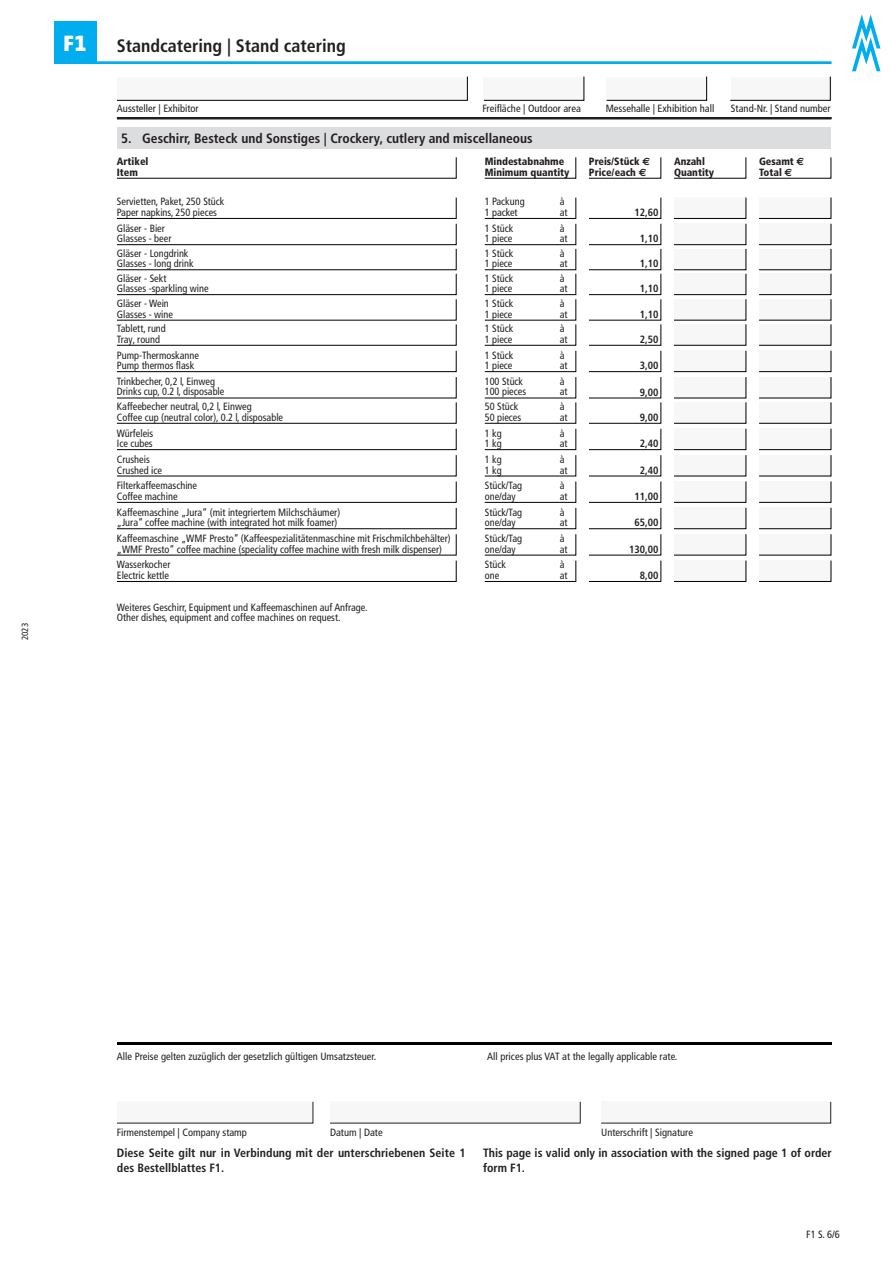
<style>
.page{position:relative;width:893px;height:1263px;background:#fff}
.page>*{position:absolute;margin:0;border:0;box-sizing:border-box;transform-origin:0 0}
.t1{font:700 22.5px "Akko W1 G";color:#fff}
.t2{font:700 condensed 18px "Frutiger LT Pro";color:#231f20}
.t3{font:700 condensed 13.5px "Frutiger LT Pro";color:#231f20}
.t4{font:700 condensed 12px/14.4px "Frutiger LT Pro";color:#231f20}
.t5{font:condensed 10.5px/10.5px "Frutiger LT Pro";color:#231f20}
.t6{font:900 condensed 10.5px/10.5px "Frutiger LT Pro";color:#231f20}
.t7{font:700 condensed 10.5px "Frutiger LT Pro";color:#231f20}
.t8{font:condensed 9px "Frutiger LT Pro";color:#231f20}
.s1{font-family:"Euro Sans";font-weight:700;font-stretch:normal}
</style>
<div class="page">
<hr style="left:94px;top:62px;width:737px;height:2px;background:#00aeef">
<div style="left:54px;top:21px;width:42px;height:43px;background:#00aeef"></div>
<svg style="left:852px;top:14px;width:28px;height:57px"></svg>
<hr style="left:117px;top:1042px;width:714px;height:2px;background:#000">
<svg style="left:484px;top:197px;width:93px;height:385px"></svg>
<svg style="left:674px;top:197px;width:73px;height:385px"></svg>
<svg style="left:589px;top:197px;width:73px;height:385px"></svg>
<svg style="left:759px;top:197px;width:73px;height:385px"></svg>
<svg style="left:116px;top:197px;width:341px;height:385px"></svg>
<svg style="left:117px;top:1101px;width:196px;height:22px"></svg>
<svg style="left:330px;top:1101px;width:251px;height:22px"></svg>
<svg style="left:601px;top:1101px;width:230px;height:22px"></svg>
<div style="left:117px;top:128px;width:714px;height:21px;background:#dcdddf"></div>
<svg style="left:484px;top:157px;width:93px;height:22px"></svg>
<svg style="left:674px;top:157px;width:73px;height:22px"></svg>
<svg style="left:589px;top:157px;width:73px;height:22px"></svg>
<svg style="left:759px;top:157px;width:73px;height:22px"></svg>
<svg style="left:116px;top:157px;width:341px;height:22px"></svg>
<hr style="left:117px;top:117px;width:714px;height:2px;background:#231f20">
<svg style="left:483px;top:76px;width:102px;height:25px"></svg>
<svg style="left:606px;top:76px;width:101px;height:25px"></svg>
<svg style="left:730px;top:76px;width:101px;height:25px"></svg>
<svg style="left:116px;top:76px;width:352px;height:25px"></svg>
<p class="t8" style="left:20px;top:640px;width:19px;rotate:-90deg">2023</p>
<h1 class="t1" style="left:63px;top:27px;width:25px">F1</h1>
<h2 class="t2" style="left:117px;top:35px;width:230px">Standcatering | Stand catering</h2>
<p class="t5" style="left:117px;top:103px;width:83px">Aussteller | Exhibitor</p>
<p class="t5" style="left:483px;top:103px;width:100px">Freifläche | Outdoor area</p>
<p class="t5" style="left:606px;top:103px;width:110px">Messehalle | Exhibition hall</p>
<p class="t5" style="left:731px;top:103px;width:101px">Stand-Nr. | Stand number</p>
<p class="t3" style="left:121px;top:130px;width:413px">5. Geschirr, Besteck und Sonstiges | Crockery, cutlery and miscellaneous</p>
<p class="t6" style="left:485px;top:156px;width:86px">Mindestabnahme<br>Minimum quantity</p>
<p class="t6" style="left:674px;top:156px;width:42px">Anzahl<br>Quantity</p>
<p class="t6" style="left:117px;top:156px;width:33px">Artikel<br>Item</p>
<p class="t6" style="left:589px;top:156px;width:63px">Preis/Stück <span class="s1">€<br></span>Price/each <span class="s1">€</span></p>
<p class="t6" style="left:759px;top:156px;width:47px">Gesamt <span class="s1">€<br></span>Total <span class="s1">€</span></p>
<p class="t5" style="left:117px;top:197px;width:109px">Servietten, Paket, 250 Stück<br>Paper napkins, 250 pieces</p>
<p class="t5" style="left:485px;top:197px;width:41px">1 Packung</p>
<p class="t5" style="left:560px;top:197px;width:6px">à</p>
<p class="t5" style="left:485px;top:207px;width:34px">1 packet</p>
<p class="t5" style="left:560px;top:207px;width:9px">at</p>
<p class="t7" style="left:634px;top:206px;width:26px">12,60</p>
<p class="t5" style="left:117px;top:223px;width:56px">Gläser - Bier<br>Glasses - beer</p>
<p class="t5" style="left:485px;top:223px;width:30px">1 Stück</p>
<p class="t5" style="left:560px;top:223px;width:6px">à</p>
<p class="t5" style="left:485px;top:233px;width:29px">1 piece</p>
<p class="t5" style="left:560px;top:233px;width:9px">at</p>
<p class="t7" style="left:640px;top:232px;width:20px">1,10</p>
<p class="t5" style="left:117px;top:248px;width:78px">Gläser - Longdrink<br>Glasses - long drink</p>
<p class="t5" style="left:485px;top:248px;width:30px">1 Stück</p>
<p class="t5" style="left:560px;top:248px;width:6px">à</p>
<p class="t5" style="left:485px;top:258px;width:29px">1 piece</p>
<p class="t5" style="left:560px;top:258px;width:9px">at</p>
<p class="t7" style="left:640px;top:257px;width:20px">1,10</p>
<p class="t5" style="left:117px;top:273px;width:93px">Gläser - Sekt<br>Glasses -sparkling wine</p>
<p class="t5" style="left:485px;top:273px;width:30px">1 Stück</p>
<p class="t5" style="left:560px;top:273px;width:6px">à</p>
<p class="t5" style="left:485px;top:283px;width:29px">1 piece</p>
<p class="t5" style="left:560px;top:283px;width:9px">at</p>
<p class="t7" style="left:640px;top:282px;width:20px">1,10</p>
<p class="t5" style="left:117px;top:298px;width:58px">Gläser - Wein<br>Glasses - wine</p>
<p class="t5" style="left:485px;top:298px;width:30px">1 Stück</p>
<p class="t5" style="left:560px;top:298px;width:6px">à</p>
<p class="t5" style="left:485px;top:309px;width:29px">1 piece</p>
<p class="t5" style="left:560px;top:309px;width:9px">at</p>
<p class="t7" style="left:640px;top:308px;width:20px">1,10</p>
<p class="t5" style="left:117px;top:323px;width:50px">Tablett, rund<br>Tray, round</p>
<p class="t5" style="left:485px;top:323px;width:30px">1 Stück</p>
<p class="t5" style="left:560px;top:323px;width:6px">à</p>
<p class="t5" style="left:485px;top:334px;width:29px">1 piece</p>
<p class="t5" style="left:560px;top:334px;width:9px">at</p>
<p class="t7" style="left:640px;top:333px;width:20px">2,50</p>
<p class="t5" style="left:117px;top:350px;width:84px">Pump-Thermoskanne<br>Pump thermos flask</p>
<p class="t5" style="left:485px;top:350px;width:30px">1 Stück</p>
<p class="t5" style="left:560px;top:350px;width:6px">à</p>
<p class="t5" style="left:485px;top:360px;width:29px">1 piece</p>
<p class="t5" style="left:560px;top:360px;width:9px">at</p>
<p class="t7" style="left:640px;top:359px;width:20px">3,00</p>
<p class="t5" style="left:117px;top:376px;width:109px">Trinkbecher, 0,2 l, Einweg<br>Drinks cup, 0.2 l, disposable</p>
<p class="t5" style="left:485px;top:376px;width:40px">100 Stück</p>
<p class="t5" style="left:560px;top:376px;width:6px">à</p>
<p class="t5" style="left:485px;top:387px;width:43px">100 pieces</p>
<p class="t5" style="left:560px;top:387px;width:9px">at</p>
<p class="t7" style="left:640px;top:386px;width:20px">9,00</p>
<p class="t5" style="left:117px;top:401px;width:168px">Kaffeebecher neutral, 0,2 l, Einweg<br>Coffee cup (neutral color), 0.2 l, disposable</p>
<p class="t5" style="left:485px;top:401px;width:35px">50 Stück</p>
<p class="t5" style="left:560px;top:401px;width:6px">à</p>
<p class="t5" style="left:485px;top:412px;width:38px">50 pieces</p>
<p class="t5" style="left:560px;top:412px;width:9px">at</p>
<p class="t7" style="left:640px;top:411px;width:20px">9,00</p>
<p class="t5" style="left:117px;top:428px;width:38px">Würfeleis<br>Ice cubes</p>
<p class="t5" style="left:485px;top:428px;width:18px">1 kg</p>
<p class="t5" style="left:560px;top:428px;width:6px">à</p>
<p class="t5" style="left:485px;top:438px;width:18px">1 kg</p>
<p class="t5" style="left:560px;top:438px;width:9px">at</p>
<p class="t7" style="left:640px;top:437px;width:20px">2,40</p>
<p class="t5" style="left:117px;top:454px;width:47px">Crusheis<br>Crushed ice</p>
<p class="t5" style="left:485px;top:454px;width:18px">1 kg</p>
<p class="t5" style="left:560px;top:454px;width:6px">à</p>
<p class="t5" style="left:485px;top:465px;width:18px">1 kg</p>
<p class="t5" style="left:560px;top:465px;width:9px">at</p>
<p class="t7" style="left:640px;top:464px;width:20px">2,40</p>
<p class="t5" style="left:117px;top:480px;width:82px">Filterkaffeemaschine<br>Coffee machine</p>
<p class="t5" style="left:485px;top:480px;width:39px">Stück/Tag</p>
<p class="t5" style="left:560px;top:480px;width:6px">à</p>
<p class="t5" style="left:485px;top:491px;width:33px">one/day</p>
<p class="t5" style="left:560px;top:491px;width:9px">at</p>
<p class="t7" style="left:634px;top:490px;width:26px">11,00</p>
<p class="t5" style="left:117px;top:507px;width:225px">Kaffeemaschine „Jura“ (mit integriertem Milchschäumer) „Jura” coffee machine (with integrated hot milk foamer)</p>
<p class="t5" style="left:485px;top:507px;width:39px">Stück/Tag</p>
<p class="t5" style="left:560px;top:507px;width:6px">à</p>
<p class="t5" style="left:485px;top:517px;width:33px">one/day</p>
<p class="t5" style="left:560px;top:517px;width:9px">at</p>
<p class="t7" style="left:634px;top:516px;width:26px">65,00</p>
<p class="t5" style="left:117px;top:533px;width:335px">Kaffeemaschine „WMF Presto” (Kaffeespezialitätenmaschine mit Frischmilchbehälter) „WMF Presto” coffee machine (speciality coffee machine with fresh milk dispenser)</p>
<p class="t5" style="left:485px;top:533px;width:39px">Stück/Tag</p>
<p class="t5" style="left:560px;top:533px;width:6px">à</p>
<p class="t5" style="left:485px;top:544px;width:33px">one/day</p>
<p class="t5" style="left:560px;top:544px;width:9px">at</p>
<p class="t7" style="left:629px;top:543px;width:31px">130,00</p>
<p class="t5" style="left:117px;top:560px;width:55px">Wasserkocher<br>Electric kettle</p>
<p class="t5" style="left:117px;top:602px;width:252px">Weiteres Geschirr, Equipment und Kaffeemaschinen auf Anfrage.<br>Other dishes, equipment and coffee machines on request.</p>
<p class="t5" style="left:485px;top:560px;width:23px">Stück</p>
<p class="t5" style="left:560px;top:560px;width:6px">à</p>
<p class="t5" style="left:485px;top:570px;width:16px">one</p>
<p class="t5" style="left:560px;top:570px;width:9px">at</p>
<p class="t7" style="left:640px;top:569px;width:20px">8,00</p>
<p class="t5" style="left:117px;top:1051px;width:261px">Alle Preise gelten zuzüglich der gesetzlich gültigen Umsatzsteuer.</p>
<p class="t5" style="left:487px;top:1051px;width:192px">All prices plus VAT at the legally applicable rate.</p>
<p class="t5" style="left:117px;top:1128px;width:132px">Firmenstempel | Company stamp</p>
<p class="t5" style="left:330px;top:1128px;width:54px">Datum | Date</p>
<p class="t5" style="left:601px;top:1128px;width:93px">Unterschrift | Signature</p>
<p class="t4" style="left:117px;top:1146px;width:350px">Diese Seite gilt nur in Verbindung mit der unterschriebenen Seite 1 des Bestellblattes F1.</p>
<p class="t4" style="left:483px;top:1146px;width:350px">This page is valid only in association with the signed page 1 of order form F1.</p>
<p class="t5" style="left:806px;top:1229px;width:35px">F1 S. 6/6</p>
</div>
